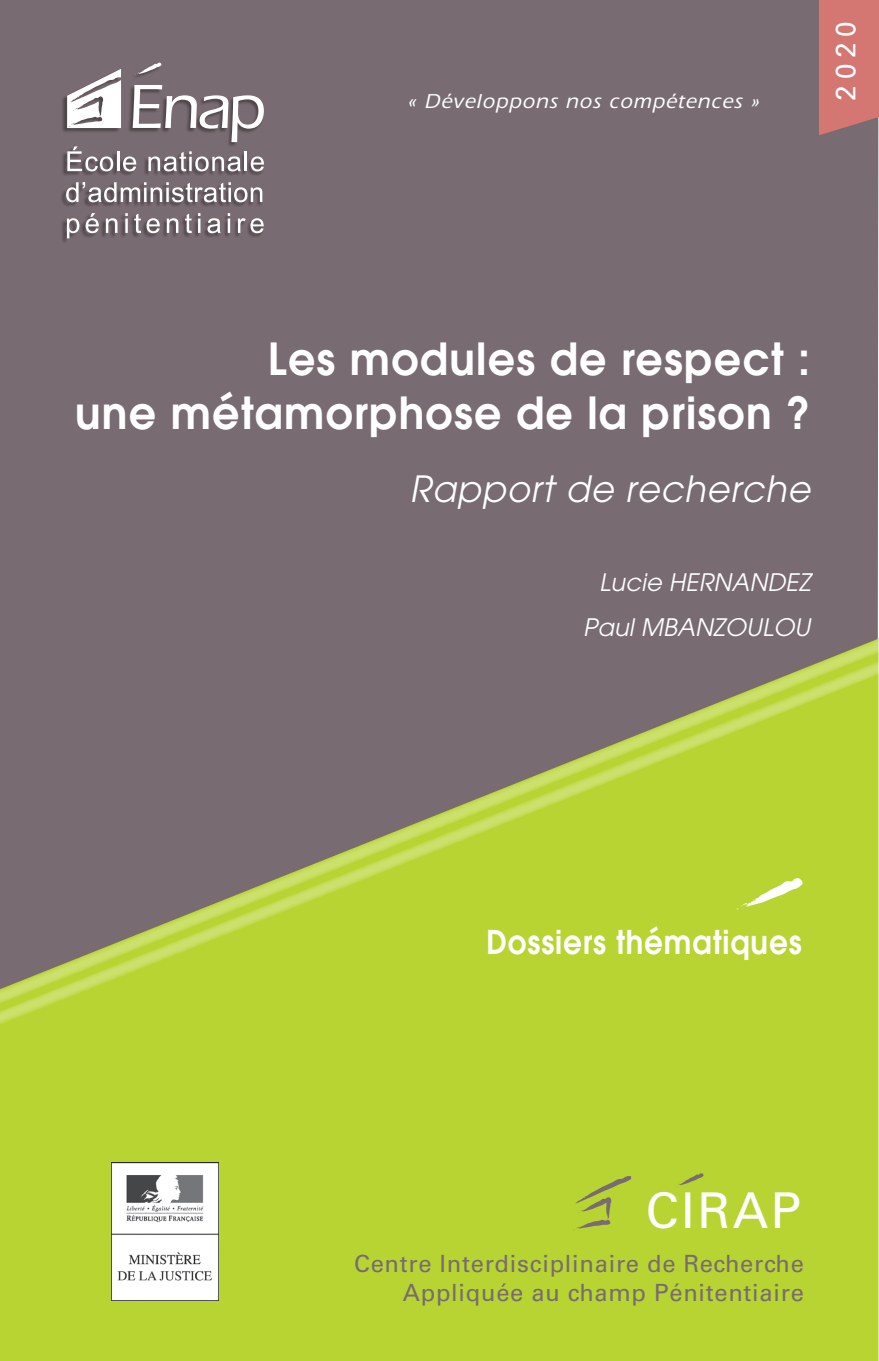
<style>
.page{position:relative;width:879px;height:1361px;background:#fff}
.page>*{position:absolute;margin:0;border:0;box-sizing:border-box;transform-origin:0 0}
.t1{font:49.4px "Univers";letter-spacing:.05em;color:#fff}
.t2{font:600 44px/54px "Avant Garde";letter-spacing:.03em;color:#fff;text-align:right}
.t3{font:italic 36px "Avant Garde";letter-spacing:.03em;color:#fff}
.t4{font:600 32.6px "Avant Garde";letter-spacing:.03em;color:#fff;scale:.9 1}
.t5{font:28px "Univers";color:#fff}
.t6{font:italic 24px/44.6px "Avant Garde";letter-spacing:.01em;color:#fff;text-align:right}
.t7{font:23.8px/29.6px "Univers";letter-spacing:.03em;color:#786b71;text-align:right}
.t8{font:italic 500 20.8px "Itc Eras";color:#fff}
</style>
<div class="page">
<div style="left:0;top:0;width:878px;height:583px;background:#786b71"></div>
<div style="left:0;top:1046px;width:878px;height:315px;background:#b8d432"></div>
<div style="left:0;top:583px;width:878px;height:19px;background:#786b71"></div>
<svg style="left:0;top:602px;width:879px;height:444px;background:#9aa253"></svg>
<div style="left:819px;top:0;width:60px;height:135px;background:#d47671"></div>
<svg style="left:736px;top:877px;width:67px;height:32px"></svg>
<svg style="left:675px;top:1172px;width:29px;height:14px"></svg>
<svg style="left:573px;top:1176px;width:58px;height:54px;background:#adc23c"></svg>
<div style="left:61px;top:63px;width:203px;height:180px;background:#231f20;opacity:.5"></div>
<svg style="left:133px;top:85px;width:131px;height:57px"></svg>
<svg style="left:135px;top:62px;width:27px;height:13px"></svg>
<svg style="left:67px;top:146px;width:46px;height:25px"></svg>
<svg style="left:123px;top:156px;width:13px;height:15px"></svg>
<svg style="left:148px;top:151px;width:93px;height:20px"></svg>
<svg style="left:251px;top:156px;width:13px;height:15px"></svg>
<svg style="left:66px;top:182px;width:196px;height:20px"></svg>
<svg style="left:67px;top:218px;width:12px;height:20px"></svg>
<svg style="left:86px;top:213px;width:13px;height:20px"></svg>
<svg style="left:106px;top:218px;width:11px;height:15px"></svg>
<hr style="left:125px;top:219px;width:3px;height:14px;background:#fff">
<svg style="left:134px;top:214px;width:26px;height:19px"></svg>
<svg style="left:167px;top:218px;width:11px;height:15px"></svg>
<svg style="left:185px;top:214px;width:7px;height:19px"></svg>
<svg style="left:198px;top:213px;width:2px;height:20px"></svg>
<svg style="left:207px;top:218px;width:14px;height:15px"></svg>
<svg style="left:228px;top:213px;width:2px;height:20px"></svg>
<svg style="left:238px;top:218px;width:26px;height:15px"></svg>
<hr style="left:117px;top:151px;width:2px;height:20px;background:#fff">
<hr style="left:244px;top:151px;width:3px;height:20px;background:#fff">
<svg style="left:67px;top:69px;width:54px;height:59px"></svg>
<img style="left:111px;top:1162px;width:108px;height:138px">
<p class="t8" style="left:407px;top:90px;width:357px">« Développons nos compétences »</p>
<p class="t5" style="left:829px;top:101px;width:81px;rotate:-90deg">2020</p>
<h2 class="t2" style="left:75px;top:331px;width:736px">Les modules de respect :<br>une métamorphose de la prison ?</h2>
<h3 class="t3" style="left:410px;top:467px;width:402px">Rapport de recherche</h3>
<p class="t6" style="left:583px;top:560px;width:229px">Lucie HERNANDEZ<br>Paul MBANZOULOU</p>
<h3 class="t4" style="left:486px;top:921px;width:352px">Dossiers thématiques</h3>
<h1 class="t1" style="left:646px;top:1181px;width:157px">CIRAP</h1>
<p class="t7" style="left:354px;top:1248px;width:451px">Centre Interdisciplinaire de Recherche<br>Appliquée au champ Pénitentiaire</p>
</div>
